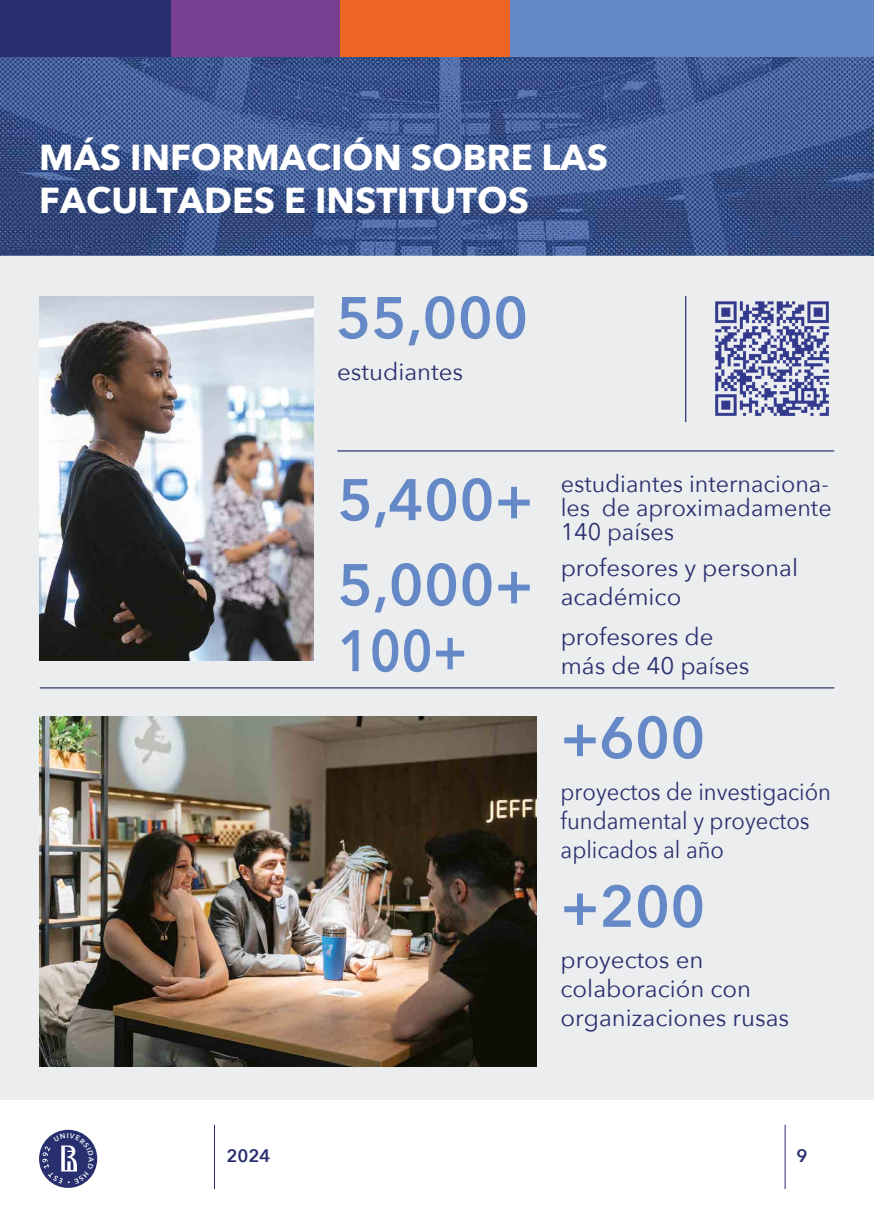
<style>
.page{position:relative;width:874px;height:1225px;background:#fff}
.page>*{position:absolute;margin:0;border:0;box-sizing:border-box;transform-origin:0 0}
.t1{font:600 58px/85px "Avenir Next";color:#6589c6}
.t2{font:600 58px "Avenir Next";color:#6589c6;scale:.89 1}
.t3{font:700 36px/43.2px "Avenir Next";color:#fff}
.t4{font:24px/28.8px "Avenir Next";color:#282f6e}
.t5{font:24px/28.8px "Avenir Next";color:#282f6e;scale:.92 1}
.t6{font:600 18px "Avenir Next";color:#282f6e}
.t7{font:600 7px "Avenir Next";color:#fff}
</style>
<div class="page">
<hr style="left:784px;top:1124px;width:1px;height:65px;background:#282f6e">
<hr style="left:214px;top:1124px;width:1px;height:65px;background:#282f6e">
<div style="left:0;top:48px;width:873px;height:1052px;background:#ecedef"></div>
<img style="left:0;top:57px;width:873px;height:199px">
<hr style="left:40px;top:687px;width:793px;height:1px;background:#282f6e">
<img style="left:39px;top:296px;width:274px;height:364px">
<img style="left:40px;top:716px;width:496px;height:350px">
<img style="left:715px;top:301px;width:114px;height:115px">
<hr style="left:337px;top:450px;width:496px;height:1px;background:#282f6e">
<hr style="left:684px;top:296px;width:2px;height:126px;background:#282f6e">
<div style="left:339px;top:0;width:171px;height:57px;background:#ec6524"></div>
<div style="left:169px;top:0;width:170px;height:57px;background:#783e90"></div>
<div style="left:0;top:0;width:170px;height:57px;background:#282f6e"></div>
<div style="left:510px;top:0;width:363px;height:57px;background:#6589c6"></div>
<svg style="left:39px;top:1129px;width:58px;height:58px"></svg>
<svg style="left:42px;top:1133px;width:52px;height:51px;background:#54598b"></svg>
<h2 class="t3" style="left:39px;top:135px;width:570px">MÁS INFORMACIÓN SOBRE LAS<br>FACULTADES E INSTITUTOS</h2>
<p class="t7" style="left:67px;top:1129px;width:3px">I</p>
<h1 class="t1" style="left:336px;top:274px;width:193px">55,000</h1>
<p class="t4" style="left:337px;top:356px;width:127px">estudiantes</p>
<h1 class="t1" style="left:338px;top:456px;width:197px">5,400+<br>5,000+</h1>
<h1 class="t2" style="left:338px;top:601px;width:147px">100+</h1>
<p class="t4" style="left:560px;top:471px;width:272px;line-height:24px">estudiantes internaciona&shy;les de aproximadamente<br>140 países</p>
<p class="t4" style="left:560px;top:552px;width:239px">profesores y personal académico</p>
<p class="t4" style="left:560px;top:621px;width:190px">profesores de más de 40 países</p>
<h1 class="t1" style="left:560px;top:694px;width:146px">+600</h1>
<p class="t5" style="left:560px;top:776px;width:295px">proyectos de investigación fundamental y proyectos aplicados al año</p>
<h1 class="t1" style="left:560px;top:862px;width:146px">+200</h1>
<p class="t4" style="left:560px;top:944px;width:230px">proyectos en colaboración con organizaciones rusas</p>
<p class="t6" style="left:226px;top:1140px;width:45px">2024</p>
<p class="t6" style="left:796px;top:1140px;width:12px">9</p>
</div>
